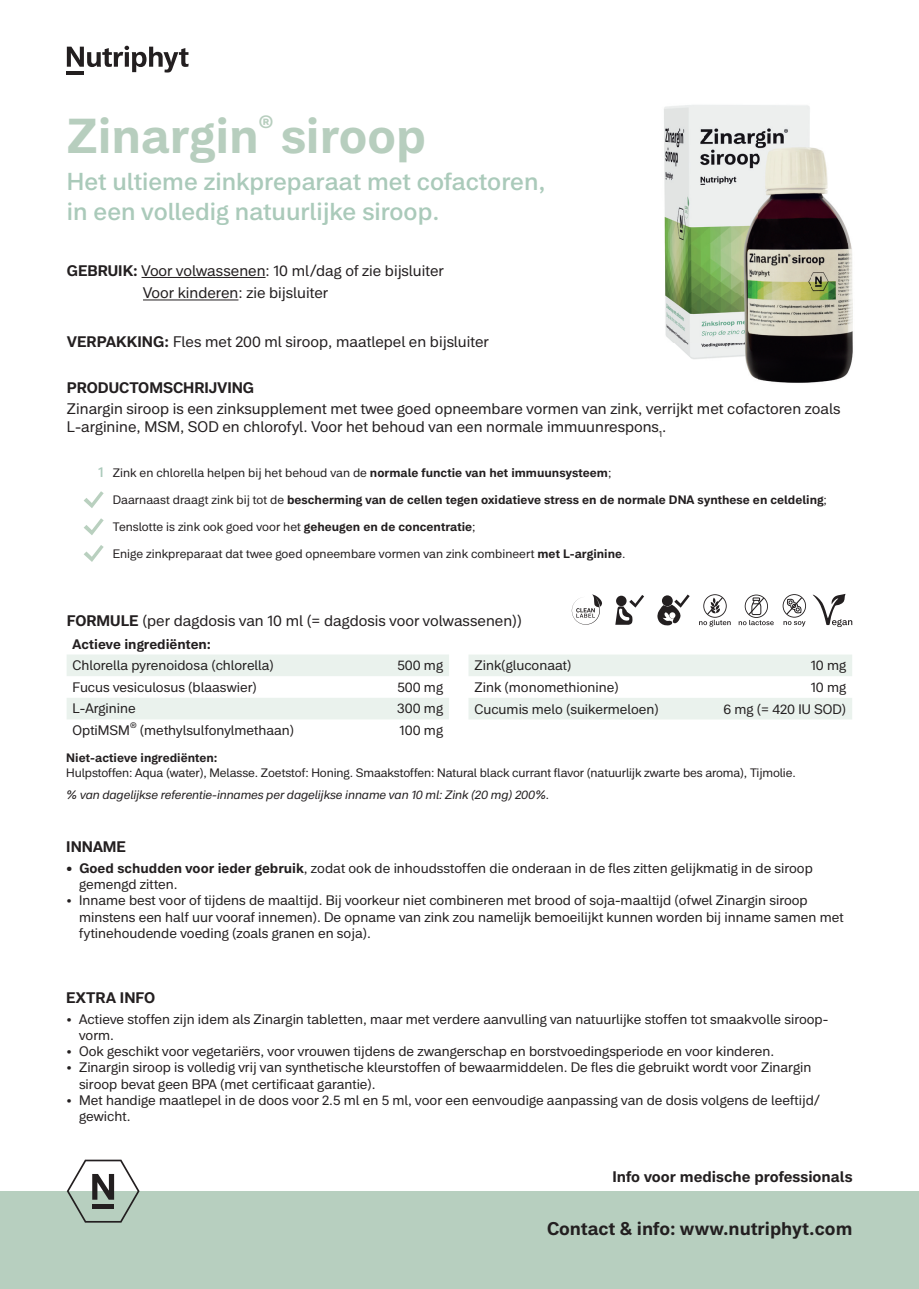
<style>
.page{position:relative;width:919px;height:1289px;background:#fff}
.page>*{position:absolute;margin:0;border:0;box-sizing:border-box;transform-origin:0 0}
.t1{font:700 48px "Peter";color:#b7cebe}
.t2{font:500 24px/30px "Peter";color:#aacaba}
.t3{font:700 18px "Peter";color:#231f20}
.t4{font:700 17.55px "Peter";color:#b7cebe}
.t5{font:15px/22.5px "Peter";color:#231f20}
.t6{font:700 15px "Peter";color:#231f20}
.t7{font:500 13.95px "Peter";color:#aacaba}
.t8{font:13.5px/16.2px "Peter";color:#231f20}
.t9{font:700 13.5px "Peter";color:#231f20}
.t10{font:12px "Peter";color:#231f20}
.t11{font:700 12px "Peter";color:#231f20}
.t12{font:italic 12px "Peter";letter-spacing:-.01em;color:#231f20}
.t13{font:7.8px "Peter";color:#231f20}
.s1{font-weight:700}
.s2{font-weight:400}
</style>
<div class="page">
<svg style="left:571px;top:594px;width:31px;height:30px"></svg>
<svg style="left:812px;top:594px;width:40px;height:33px"></svg>
<svg style="left:782px;top:594px;width:24px;height:32px"></svg>
<svg style="left:738px;top:594px;width:35px;height:31px"></svg>
<svg style="left:699px;top:594px;width:31px;height:32px"></svg>
<svg style="left:615px;top:595px;width:29px;height:29px"></svg>
<svg style="left:657px;top:594px;width:32px;height:31px"></svg>
<svg style="left:67px;top:654px;width:382px;height:65px"></svg>
<img style="left:664px;top:105px;width:189px;height:278px">
<hr style="left:141px;top:277px;width:124px;height:1px;background:#231f20">
<hr style="left:143px;top:299px;width:95px;height:1px;background:#231f20">
<div style="left:0;top:1191px;width:918px;height:97px;background:#b7cfbf"></div>
<svg style="left:67px;top:1159px;width:72px;height:63px"></svg>
<svg style="left:67px;top:46px;width:122px;height:26px"></svg>
<hr style="left:67px;top:71px;width:17px;height:4px;background:#231f20">
<svg style="left:84px;top:491px;width:20px;height:17px"></svg>
<svg style="left:84px;top:518px;width:20px;height:17px"></svg>
<svg style="left:84px;top:545px;width:20px;height:17px"></svg>
<svg style="left:468px;top:655px;width:384px;height:64px"></svg>
<h1 class="t1" style="left:67px;top:104px;width:194px">Zinargin</h1>
<p class="t4" style="left:259px;top:111px;width:16px">®</p>
<h1 class="t1" style="left:281px;top:104px;width:146px">siroop</h1>
<h2 class="t2" style="left:67px;top:166px;width:480px">Het ultieme zinkpreparaat met cofactoren, in een volledig natuurlijke siroop.</h2>
<p class="t5" style="left:143px;top:259px;width:302px;text-indent:-76px"><span class="s1">GEBRUIK:</span> Voor volwassenen: 10 ml/dag of zie bijsluiter<br>Voor kinderen: zie bijsluiter</p>
<p class="t5" style="left:67px;top:330px;width:423px"><span class="s1">VERPAKKING:</span> Fles met 200 ml siroop, maatlepel en bijsluiter</p>
<p class="t6" style="left:67px;top:377px;width:189px">PRODUCTOMSCHRIJVING</p>
<p class="t5" style="left:67px;top:399px;width:775px;line-height:18px">Zinargin siroop is een zinksupplement met twee goed opneembare vormen van zink, verrijkt met cofactoren zoals<br>L-arginine, MSM, SOD en chlorofyl. Voor het behoud van een normale immuunrespons<sub>1</sub>.</p>
<p class="t7" style="left:98px;top:462px;width:7px">1</p>
<p class="t10" style="left:113px;top:465px;width:500px">Zink en chlorella helpen bij het behoud van de <span class="s1">normale functie van het immuunsysteem</span>;</p>
<p class="t11" style="left:113px;top:492px;width:715px"><span class="s2">Daarnaast draagt zink bij tot de</span> bescherming van de cellen tegen oxidatieve stress en de normale DNA synthese en celdeling<span class="s2">;</span></p>
<p class="t10" style="left:113px;top:519px;width:364px">Tenslotte is zink ook goed voor het <span class="s1">geheugen en de concentratie</span>;</p>
<p class="t10" style="left:113px;top:546px;width:514px">Enige zinkpreparaat dat twee goed opneembare vormen van zink combineert <span class="s1">met L-arginine</span>.</p>
<p class="t5" style="left:67px;top:608px;width:456px"><span class="s1">FORMULE</span> (per dagdosis van 10 ml (= dagdosis voor volwassenen))</p>
<p class="t8" style="left:474px;top:657px;width:99px">Zink(gluconaat)</p>
<p class="t8" style="left:810px;top:657px;width:37px">10 mg</p>
<p class="t8" style="left:474px;top:678px;width:146px">Zink (monomethionine)</p>
<p class="t8" style="left:810px;top:678px;width:37px">10 mg</p>
<p class="t8" style="left:474px;top:700px;width:186px">Cucumis melo (suikermeloen)</p>
<p class="t8" style="left:723px;top:700px;width:124px">6 mg (= 420 IU SOD)</p>
<p class="t9" style="left:73px;top:634px;width:140px">Actieve ingrediënten:</p>
<p class="t8" style="left:73px;top:657px;width:203px">Chlorella pyrenoidosa (chlorella)</p>
<p class="t8" style="left:397px;top:657px;width:47px">500 mg</p>
<p class="t8" style="left:73px;top:678px;width:186px">Fucus vesiculosus (blaaswier)</p>
<p class="t8" style="left:397px;top:678px;width:47px">500 mg</p>
<p class="t8" style="left:73px;top:700px;width:65px">L-Arginine</p>
<p class="t8" style="left:397px;top:700px;width:47px">300 mg</p>
<p class="t8" style="left:73px;top:722px;width:59px">OptiMSM</p>
<p class="t13" style="left:130px;top:719px;width:8px">®</p>
<p class="t8" style="left:140px;top:722px;width:156px">(methylsulfonylmethaan)</p>
<p class="t8" style="left:399px;top:722px;width:45px">100 mg</p>
<p class="t11" style="left:66px;top:750px;width:153px">Niet-actieve ingrediënten:</p>
<p class="t10" style="left:66px;top:764px;width:731px">Hulpstoffen: Aqua (water), Melasse. Zoetstof: Honing. Smaakstoffen: Natural black currant flavor (natuurlijk zwarte bes aroma), Tijmolie.</p>
<p class="t12" style="left:66px;top:787px;width:484px">% van dagelijkse referentie-innames per dagelijkse inname van 10 ml: Zink (20 mg) 200%.</p>
<p class="t6" style="left:66px;top:836px;width:61px">INNAME</p>
<p class="t8" style="left:79px;top:859px;width:735px;text-indent:-13px"><span class="s1">• Goed schudden voor ieder gebruik</span>, zodat ook de inhoudsstoffen die onderaan in de fles zitten gelijkmatig in de siroop gemengd zitten.</p>
<p class="t8" style="left:79px;top:892px;width:766px;text-indent:-13px">• Inname best voor of tijdens de maaltijd. Bij voorkeur niet combineren met brood of soja-maaltijd (ofwel Zinargin siroop minstens een half uur vooraf innemen). De opname van zink zou namelijk bemoeilijkt kunnen worden bij inname samen met fytinehoudende voeding (zoals granen en soja).</p>
<p class="t6" style="left:66px;top:987px;width:90px">EXTRA INFO</p>
<p class="t8" style="left:79px;top:1010px;width:750px;text-indent:-13px">• Actieve stoffen zijn idem als Zinargin tabletten, maar met verdere aanvulling van natuurlijke stoffen tot smaakvolle siroop&shy;vorm.</p>
<p class="t8" style="left:66px;top:1043px;width:709px">• Ook geschikt voor vegetariërs, voor vrouwen tijdens de zwangerschap en borstvoedingsperiode en voor kinderen.</p>
<p class="t8" style="left:79px;top:1059px;width:733px;text-indent:-13px">• Zinargin siroop is volledig vrij van synthetische kleurstoffen of bewaarmiddelen. De fles die gebruikt wordt voor Zinargin siroop bevat geen BPA (met certificaat garantie).</p>
<p class="t8" style="left:79px;top:1091px;width:742px;text-indent:-13px">• Met handige maatlepel in de doos voor 2.5 ml en 5 ml, voor een eenvoudige aanpassing van de dosis volgens de leeftijd/ gewicht.</p>
<p class="t6" style="left:612px;top:1166px;width:241px">Info voor medische professionals</p>
<h3 class="t3" style="left:547px;top:1216px;width:307px">Contact &amp; info: www.nutriphyt.com</h3>
</div>
